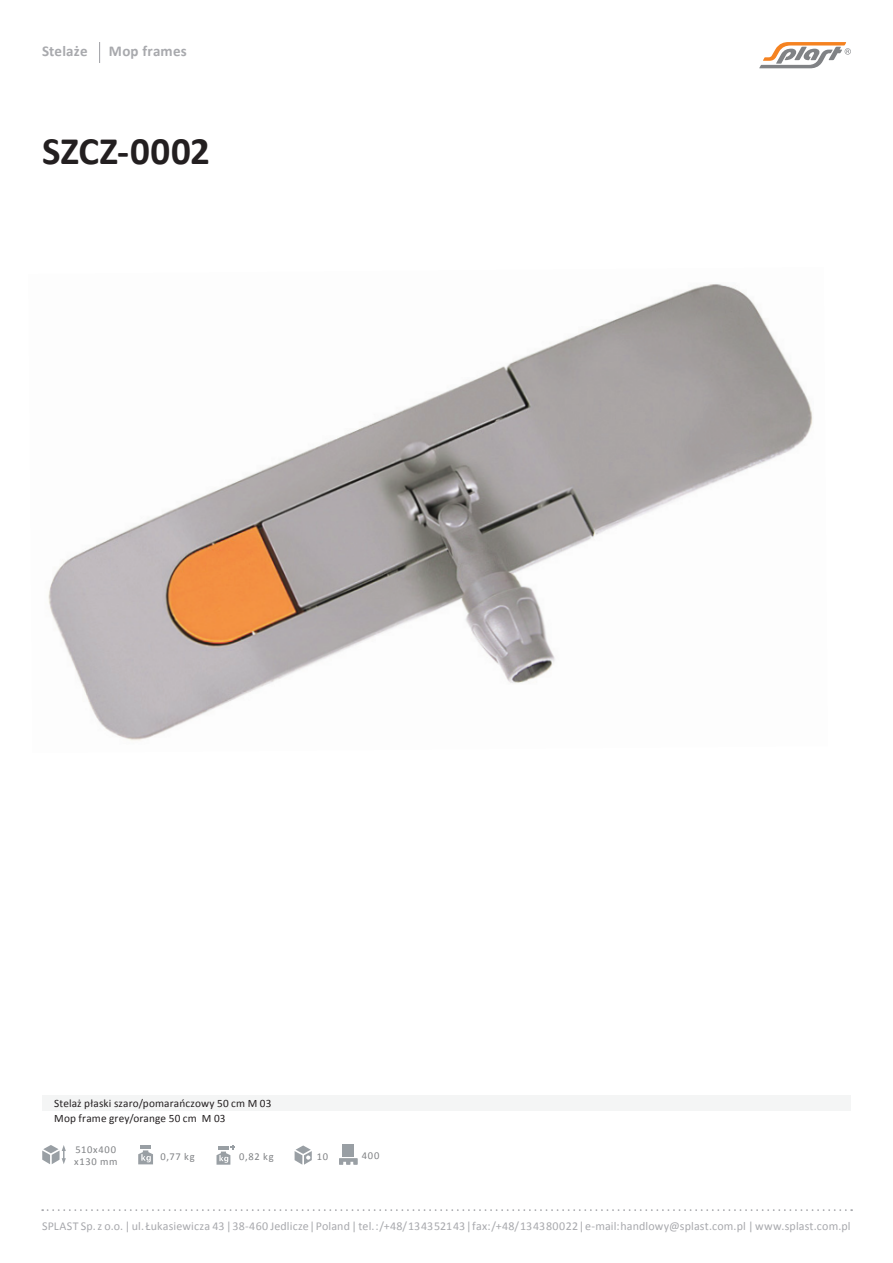
<style>
.page{position:relative;width:893px;height:1263px;background:#fff}
.page>*{position:absolute;margin:0;border:0;box-sizing:border-box;transform-origin:0 0}
.t1{font:700 39px "Calibri";letter-spacing:.005em;color:#231f20}
.t2{font:700 15px "Calibri";letter-spacing:.015em;color:#a8a9ad}
.t3{font:12px "Calibri";letter-spacing:.015em;color:#a8a9ad}
.t4{font:11.25px/15px "Calibri";letter-spacing:.015em;color:#231f20}
.t5{font:10.5px/12px "Calibri";letter-spacing:.07em;color:#808285}
</style>
<div class="page">
<img style="left:48px;top:284px;width:765px;height:457px">
<div style="left:42px;top:1095px;width:809px;height:15px;background:#f4f5f5"></div>
<svg style="left:42px;top:1209px;width:810px;height:2px"></svg>
<svg style="left:759px;top:42px;width:92px;height:26px"></svg>
<svg style="left:138px;top:1146px;width:15px;height:18px"></svg>
<svg style="left:295px;top:1145px;width:17px;height:20px"></svg>
<svg style="left:216px;top:1145px;width:19px;height:20px"></svg>
<div style="left:343px;top:1145px;width:11px;height:11px;background:#999fa4"></div>
<svg style="left:339px;top:1158px;width:18px;height:7px"></svg>
<svg style="left:42px;top:1145px;width:24px;height:19px"></svg>
<svg style="left:99px;top:42px;width:1px;height:21px"></svg>
<p class="t2" style="left:42px;top:42px;width:47px">Stelaże</p>
<p class="t2" style="left:109px;top:42px;width:79px">Mop frames</p>
<h1 class="t1" style="left:42px;top:126px;width:170px">SZCZ-0002</h1>
<p class="t4" style="left:54px;top:1096px;width:219px">Stelaż płaski szaro/pomarańczowy 50 cm M 03<br>Mop frame grey/orange 50 cm M 03</p>
<p class="t5" style="left:74px;top:1144px;width:45px">510x400 x130 mm</p>
<p class="t5" style="left:160px;top:1150px;width:36px">0,77 kg</p>
<p class="t5" style="left:239px;top:1150px;width:36px">0,82 kg</p>
<p class="t5" style="left:317px;top:1150px;width:13px">10</p>
<p class="t5" style="left:362px;top:1150px;width:19px">400</p>
<p class="t3" style="left:42px;top:1218px;width:810px">SPLAST Sp. z o.o. | ul. Łukasiewicza 43 | 38-460 Jedlicze | Poland | tel. : /+48/ 13 43 521 43 | fax: /+48/ 13 43 800 22 | e-mail: handlowy@splast.com.pl | www.splast.com.pl</p>
</div>
